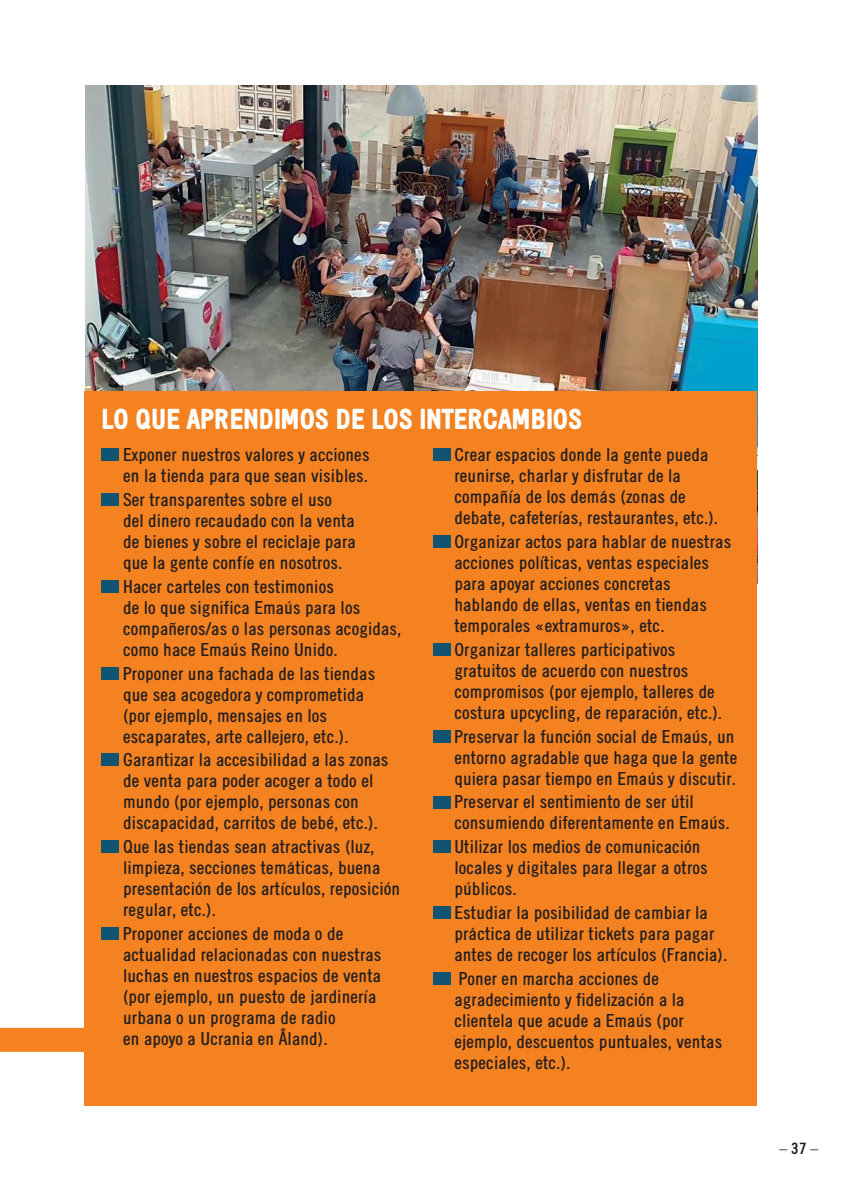
<style>
.page{position:relative;width:842px;height:1191px;background:#fff}
.page>*{position:absolute;margin:0;border:0;box-sizing:border-box;transform-origin:0 0}
.ZOOM-titre{font:900 28px "Emmaus Diacritics";color:#fff}
.ZOOM-texte{font:18px/21px "Emmaus Diacritics";color:#231f20}
.t1{font:300 16px "Emmaus";color:#231f20}
.s1{font-weight:700}
</style>
<div class="page">
<img style="left:85px;top:85px;width:672px;height:306px">
<div style="left:0;top:1027px;width:85px;height:24px;background:#f58220"></div>
<div style="left:85px;top:391px;width:672px;height:715px;background:#f58220"></div>
<div style="left:102px;top:448px;width:17px;height:13px;background:#115471"></div>
<div style="left:102px;top:493px;width:17px;height:13px;background:#115471"></div>
<div style="left:102px;top:580px;width:17px;height:12px;background:#115471"></div>
<div style="left:102px;top:666px;width:17px;height:13px;background:#115471"></div>
<div style="left:102px;top:753px;width:17px;height:13px;background:#115471"></div>
<div style="left:102px;top:840px;width:17px;height:13px;background:#115471"></div>
<div style="left:102px;top:927px;width:17px;height:13px;background:#115471"></div>
<div style="left:433px;top:448px;width:17px;height:13px;background:#115471"></div>
<div style="left:433px;top:535px;width:17px;height:13px;background:#115471"></div>
<div style="left:433px;top:643px;width:17px;height:12px;background:#115471"></div>
<div style="left:433px;top:729px;width:17px;height:13px;background:#115471"></div>
<div style="left:433px;top:795px;width:17px;height:13px;background:#115471"></div>
<div style="left:433px;top:840px;width:17px;height:13px;background:#115471"></div>
<div style="left:433px;top:906px;width:17px;height:13px;background:#115471"></div>
<div style="left:433px;top:972px;width:17px;height:13px;background:#115471"></div>
<p class="ZOOM-titre" style="left:102px;top:396px;width:482px">LO QUE APRENDIMOS DE LOS INTERCAMBIOS</p>
<p class="ZOOM-texte" style="left:123px;top:443px;width:248px">Exponer nuestros valores y acciones en la tienda para que sean visibles.</p>
<p class="ZOOM-texte" style="left:123px;top:488px;width:234px">Ser transparentes sobre el uso del dinero recaudado con la venta de bienes y sobre el reciclaje para que la gente confíe en nosotros.</p>
<p class="ZOOM-texte" style="left:123px;top:574px;width:280px">Hacer carteles con testimonios<br>de lo que significa Emaús para los compañeros/as o las personas acogidas, como hace Emaús Reino Unido.</p>
<p class="ZOOM-texte" style="left:123px;top:661px;width:254px">Proponer una fachada de las tiendas que sea acogedora y comprometida (por ejemplo, mensajes en los escaparates, arte callejero, etc.).</p>
<p class="ZOOM-texte" style="left:123px;top:748px;width:267px">Garantizar la accesibilidad a las zonas de venta para poder acoger a todo el mundo (por ejemplo, personas con discapacidad, carritos de bebé, etc.).</p>
<p class="ZOOM-texte" style="left:123px;top:835px;width:279px">Que las tiendas sean atractivas (luz, limpieza, secciones temáticas, buena presentación de los artículos, reposición regular, etc.).</p>
<p class="ZOOM-texte" style="left:123px;top:922px;width:260px">Proponer acciones de moda o de actualidad relacionadas con nuestras luchas en nuestros espacios de venta (por ejemplo, un puesto de jardinería urbana o un programa de radio<br>en apoyo a Ucrania en Åland).</p>
<p class="ZOOM-texte" style="left:454px;top:443px;width:265px">Crear espacios donde la gente pueda reunirse, charlar y disfrutar de la compañía de los demás (zonas de debate, cafeterías, restaurantes, etc.).</p>
<p class="ZOOM-texte" style="left:454px;top:530px;width:278px">Organizar actos para hablar de nuestras acciones políticas, ventas especiales para apoyar acciones concretas hablando de ellas, ventas en tiendas temporales «extramuros», etc.</p>
<p class="ZOOM-texte" style="left:454px;top:637px;width:269px">Organizar talleres participativos gratuitos de acuerdo con nuestros compromisos (por ejemplo, talleres de costura upcycling, de reparación, etc.).</p>
<p class="ZOOM-texte" style="left:454px;top:724px;width:285px">Preservar la función social de Emaús, un entorno agradable que haga que la gente quiera pasar tiempo en Emaús y discutir.</p>
<p class="ZOOM-texte" style="left:454px;top:790px;width:277px">Preservar el sentimiento de ser útil consumiendo diferentamente en Emaús.</p>
<p class="ZOOM-texte" style="left:454px;top:835px;width:255px">Utilizar los medios de comunicación locales y digitales para llegar a otros públicos.</p>
<p class="ZOOM-texte" style="left:454px;top:901px;width:275px">Estudiar la posibilidad de cambiar la práctica de utilizar tickets para pagar antes de recoger los artículos (Francia).</p>
<p class="ZOOM-texte" style="left:454px;top:967px;width:269px">Poner en marcha acciones de agradecimiento y fidelización a la clientela que acude a Emaús (por ejemplo, descuentos puntuales, ventas especiales, etc.).</p>
<p class="t1" style="left:780px;top:1139px;width:40px">– <span class="s1">37</span> –</p>
</div>
